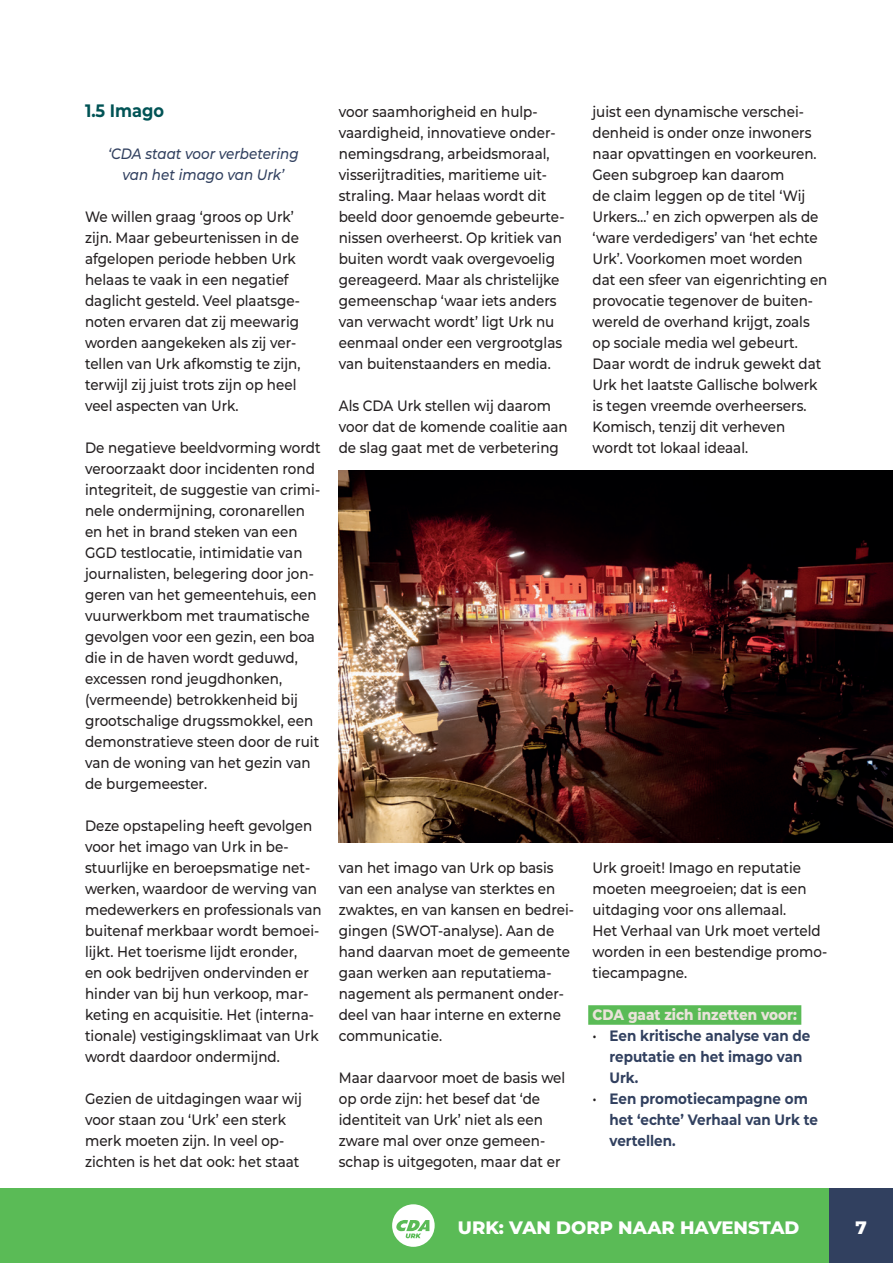
<style>
.page{position:relative;width:893px;height:1263px;background:#fff}
.page>*{position:absolute;margin:0;border:0;box-sizing:border-box;transform-origin:0 0}
.t1{font:800 18px "Montserrat";color:#fff}
.t2{font:700 18px "Montserrat";color:#005355;scale:.9 1}
.t3{font:500 15px/21px "Montserrat";color:#231f20;scale:.9 1}
.t4{font:700 15px/21px "Montserrat";color:#31405f;scale:.9 1}
.t5{font:italic 500 15px/21px "Montserrat";color:#31405f;text-align:center;scale:.9 1}
.t6{font:800 15px "Montserrat";color:#e9e3da;scale:.9 1}
.s1{font-weight:500;color:#231f20}
</style>
<div class="page">
<div style="left:0;top:1188px;width:829px;height:75px;background:#5abb56"></div>
<div style="left:829px;top:1188px;width:64px;height:75px;background:#31405f"></div>
<svg style="left:392px;top:1204px;width:43px;height:43px"></svg>
<div style="left:588px;top:1005px;width:213px;height:20px;background:#5abb56"></div>
<img style="left:339px;top:470px;width:554px;height:373px">
<p class="t2" style="left:85px;top:98px;width:89px">1.5 Imago</p>
<p class="t5" style="left:108px;top:143px;width:213px">‘CDA staat voor verbetering van het imago van Urk’</p>
<p class="t3" style="left:85px;top:206px;width:241px">We willen graag ‘groos op Urk’ zijn. Maar gebeurtenissen in de afgelopen periode hebben Urk helaas te vaak in een negatief daglicht gesteld. Veel plaatsge&shy;noten ervaren dat zij meewarig worden aangekeken als zij ver&shy;tellen van Urk afkomstig te zijn, terwijl zij juist trots zijn op heel veel aspecten van Urk.</p>
<p class="t3" style="left:85px;top:437px;width:263px">De negatieve beeldvorming wordt veroorzaakt door incidenten rond integriteit, de suggestie van crimi&shy;nele ondermijning, coronarellen en het in brand steken van een<br>GGD testlocatie, intimidatie van journalisten, belegering door jon&shy;geren van het gemeentehuis, een vuurwerkbom met traumatische gevolgen voor een gezin, een boa die in de haven wordt geduwd, excessen rond jeugdhonken, (vermeende) betrokkenheid bij grootschalige drugssmokkel, een demonstratieve steen door de ruit van de woning van het gezin van de burgemeester.</p>
<p class="t3" style="left:85px;top:815px;width:265px">Deze opstapeling heeft gevolgen voor het imago van Urk in be&shy;stuurlijke en beroepsmatige net&shy;werken, waardoor de werving van medewerkers en professionals van buitenaf merkbaar wordt bemoei&shy;lijkt. Het toerisme lijdt eronder,<br>en ook bedrijven ondervinden er hinder van bij hun verkoop, mar&shy;keting en acquisitie. Het (interna&shy;tionale) vestigingsklimaat van Urk wordt daardoor ondermijnd.</p>
<p class="t3" style="left:85px;top:1088px;width:242px">Gezien de uitdagingen waar wij voor staan zou ‘Urk’ een sterk merk moeten zijn. In veel op&shy;zichten is het dat ook: het staat</p>
<p class="t3" style="left:339px;top:101px;width:252px">voor saamhorigheid en hulp&shy;vaardigheid, innovatieve onder&shy;nemingsdrang, arbeidsmoraal, visserijtradities, maritieme uit&shy;straling. Maar helaas wordt dit beeld door genoemde gebeurte&shy;nissen overheerst. Op kritiek van buiten wordt vaak overgevoelig gereageerd. Maar als christelijke gemeenschap ‘waar iets anders van verwacht wordt’ ligt Urk nu eenmaal onder een vergrootglas van buitenstaanders en media.</p>
<p class="t3" style="left:339px;top:395px;width:256px">Als CDA Urk stellen wij daarom voor dat de komende coalitie aan de slag gaat met de verbetering</p>
<p class="t3" style="left:592px;top:101px;width:263px">juist een dynamische verschei&shy;denheid is onder onze inwoners naar opvattingen en voorkeuren.<br>Geen subgroep kan daarom<br>de claim leggen op de titel ‘Wij<br>Urkers…’ en zich opwerpen als de ‘ware verdedigers’ van ‘het echte<br>Urk’. Voorkomen moet worden dat een sfeer van eigenrichting en provocatie tegenover de buiten&shy;wereld de overhand krijgt, zoals op sociale media wel gebeurt.<br>Daar wordt de indruk gewekt dat<br>Urk het laatste Gallische bolwerk is tegen vreemde overheersers.<br>Komisch, tenzij dit verheven wordt tot lokaal ideaal.</p>
<p class="t3" style="left:339px;top:857px;width:263px">van het imago van Urk op basis van een analyse van sterktes en zwaktes, en van kansen en bedrei&shy;gingen (SWOT-analyse). Aan de hand daarvan moet de gemeente gaan werken aan reputatiema&shy;nagement als permanent onder&shy;deel van haar interne en externe communicatie.</p>
<p class="t3" style="left:339px;top:1067px;width:253px">Maar daarvoor moet de basis wel op orde zijn: het besef dat ‘de identiteit van Urk’ niet als een zware mal over onze gemeen&shy;schap is uitgegoten, maar dat er</p>
<p class="t3" style="left:592px;top:857px;width:262px">Urk groeit! Imago en reputatie moeten meegroeien; dat is een uitdaging voor ons allemaal.<br>Het Verhaal van Urk moet verteld worden in een bestendige promo&shy;tiecampagne.</p>
<p class="t6" style="left:592px;top:1004px;width:229px">CDA gaat zich inzetten voor:</p>
<p class="t4" style="left:609px;top:1024px;width:225px;text-indent:-17px"><span class="s1">•</span> Een kritische analyse van de reputatie en het imago van<br>Urk.</p>
<p class="t4" style="left:609px;top:1087px;width:233px;text-indent:-17px"><span class="s1">•</span> Een promotiecampagne om het ‘echte’ Verhaal van Urk te vertellen.</p>
<p class="t1" style="left:458px;top:1215px;width:343px">URK: VAN DORP NAAR HAVENSTAD</p>
<p class="t1" style="left:855px;top:1215px;width:13px">7</p>
</div>
